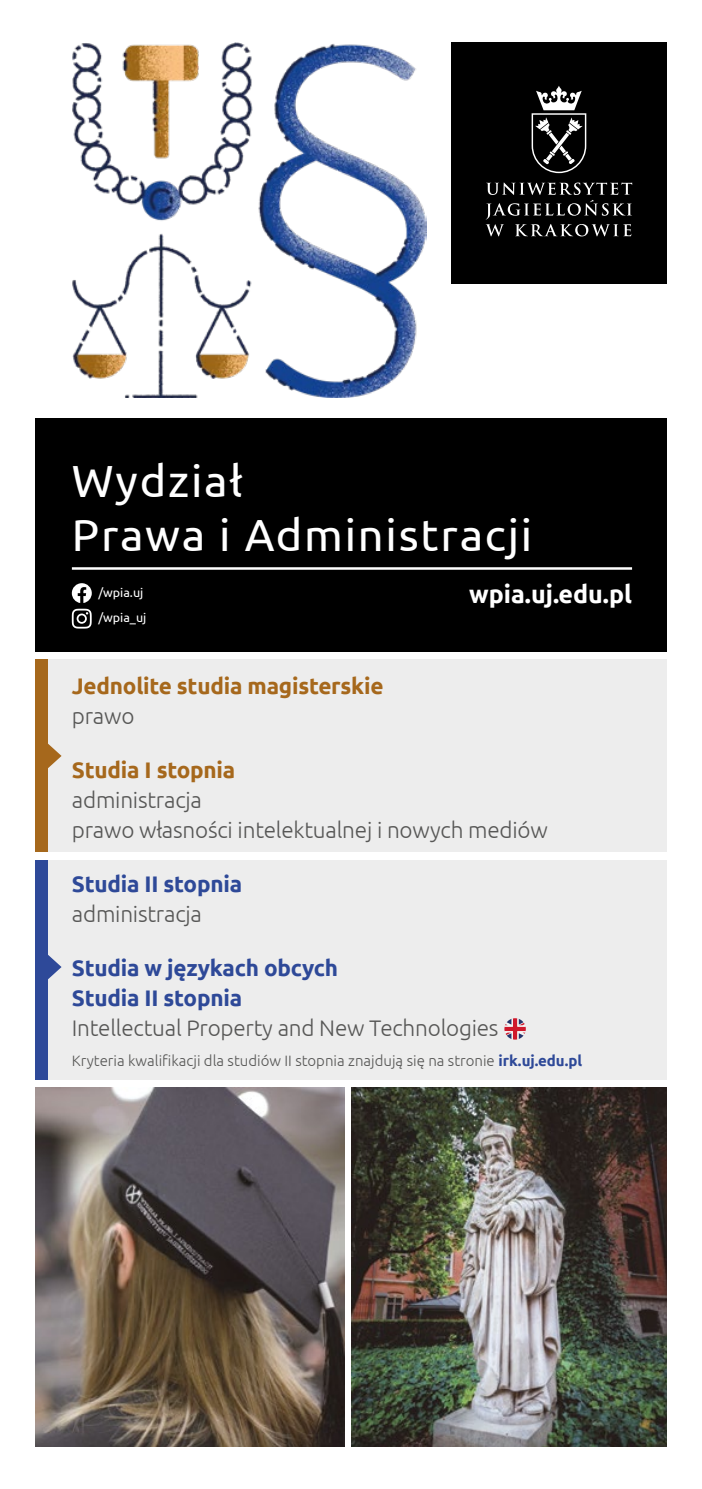
<style>
.page{position:relative;width:702px;height:1489px;background:#fff}
.page>*{position:absolute;margin:0;border:0;box-sizing:border-box;transform-origin:0 0}
.t1{font:45px/54px "Ubuntu";letter-spacing:.04em;color:#fff}
.t2{font:700 25px "Ubuntu";color:#fff}
.t3{font:300 22.5px/30px "Ubuntu";letter-spacing:-.01em;color:#575756}
.t4{font:700 22.5px/30px "Ubuntu";letter-spacing:-.01em;color:#2e4998}
.t5{font:700 22.5px "Ubuntu";letter-spacing:-.01em;color:#a6681c}
.t6{font:300 15px "Ubuntu";color:#575756}
.t7{font:12.5px/25px "Ubuntu";color:#fff}
.s1{font-weight:700;color:#2e4998}
</style>
<div class="page">
<div style="left:35px;top:418px;width:631px;height:234px;background:#000"></div>
<div style="left:35px;top:859px;width:631px;height:220px;background:#ededed"></div>
<div style="left:35px;top:659px;width:631px;height:193px;background:#ededed"></div>
<img style="left:352px;top:1087px;width:314px;height:359px">
<img style="left:35px;top:1087px;width:310px;height:359px">
<svg style="left:504px;top:1018px;width:22px;height:21px"></svg>
<hr style="left:72px;top:567px;width:560px;height:2px;background:#fff">
<div style="left:35px;top:659px;width:13px;height:193px;background:#a6681c"></div>
<div style="left:35px;top:859px;width:13px;height:220px;background:#2e4999"></div>
<svg style="left:48px;top:743px;width:14px;height:25px"></svg>
<svg style="left:48px;top:955px;width:14px;height:25px"></svg>
<svg style="left:72px;top:583px;width:20px;height:45px"></svg>
<div style="left:451px;top:43px;width:215px;height:240px;background:#000"></div>
<svg style="left:485px;top:182px;width:147px;height:54px"></svg>
<svg style="left:531px;top:86px;width:55px;height:87px"></svg>
<img style="left:72px;top:43px;width:354px;height:354px">
<h1 class="t1" style="left:72px;top:452px;width:462px">Wydział<br>Prawa i Administracji</h1>
<p class="t7" style="left:98px;top:579px;width:50px">/wpia.uj /wpia_uj</p>
<p class="t2" style="left:469px;top:579px;width:164px">wpia.uj.edu.pl</p>
<p class="t5" style="left:72px;top:672px;width:313px">Jednolite studia magisterskie</p>
<p class="t3" style="left:72px;top:700px;width:64px">prawo</p>
<p class="t5" style="left:72px;top:756px;width:165px">Studia I stopnia</p>
<p class="t3" style="left:72px;top:784px;width:477px">administracja<br>prawo własności intelektualnej i nowych mediów</p>
<p class="t4" style="left:72px;top:868px;width:172px">Studia II stopnia</p>
<p class="t3" style="left:72px;top:898px;width:132px">administracja</p>
<p class="t4" style="left:72px;top:952px;width:268px">Studia w językach obcych<br>Studia II stopnia</p>
<p class="t3" style="left:72px;top:1012px;width:428px">Intellectual Property and New Technologies</p>
<p class="t6" style="left:72px;top:1051px;width:512px">Kryteria kwalifikacji dla studiów II stopnia znajdują się na stronie <span class="s1">irk.uj.edu.pl</span></p>
</div>
